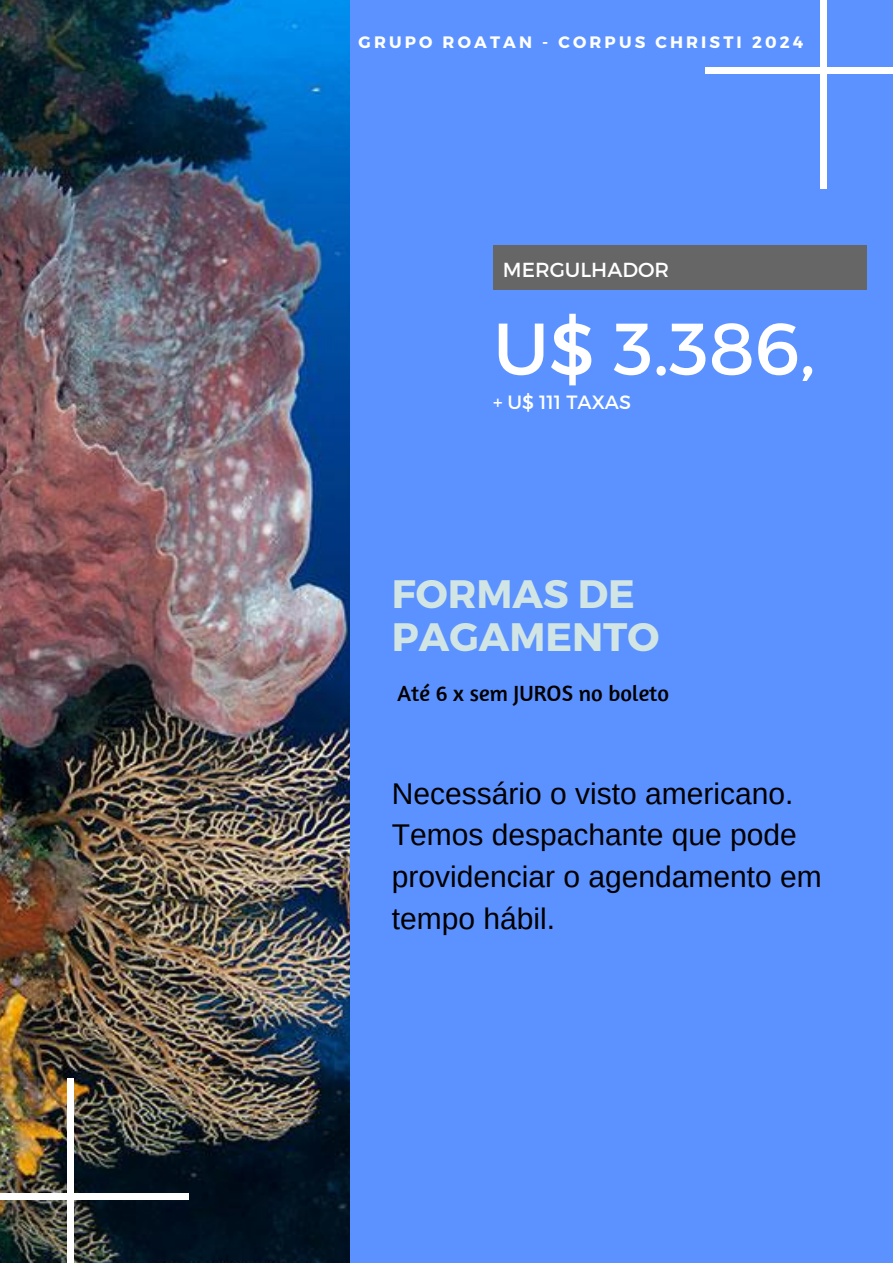
<style>
.page{position:relative;width:893px;height:1264px;background:#fff}
.page>*{position:absolute;margin:0;border:0;box-sizing:border-box;transform-origin:0 0}
.t1{font:73.35px "Montserrat";color:#fff}
.t2{font:700 39.6px/43.8px "Montserrat";color:#d1e6e4}
.t3{font:30px/41.5px "Arimo";color:#000}
.t4{font:22.5px "Amaranth";color:#000}
.t5{font:20.25px "Montserrat";color:#fff}
.t6{font:19.2px "Montserrat";color:#fff}
.t7{font:700 16.5px "Montserrat";letter-spacing:.19em;color:#fff}
</style>
<div class="page">
<div style="left:0;top:0;width:892px;height:1262px;background:#5c92ff"></div>
<img style="left:0;top:0;width:349px;height:1262px">
<div style="left:820px;top:0;width:6px;height:189px;background:#fff"></div>
<div style="left:705px;top:68px;width:187px;height:6px;background:#fff"></div>
<div style="left:67px;top:1077px;width:6px;height:185px;background:#fff"></div>
<div style="left:0;top:1192px;width:189px;height:7px;background:#fff"></div>
<div style="left:493px;top:245px;width:373px;height:45px;background:#666"></div>
<p class="t7" style="left:358px;top:31px;width:446px">GRUPO ROATAN - CORPUS CHRISTI 2024</p>
<p class="t5" style="left:503px;top:256px;width:168px">MERGULHADOR</p>
<p class="t1" style="left:493px;top:301px;width:324px">U$ 3.386,</p>
<p class="t6" style="left:493px;top:390px;width:139px">+ U$ 111 TAXAS</p>
<p class="t2" style="left:392px;top:569px;width:269px">FORMAS DE<br>PAGAMENTO</p>
<p class="t4" style="left:397px;top:679px;width:273px">Até 6 x sem JUROS no boleto</p>
<p class="t3" style="left:392px;top:772px;width:403px">Necessário o visto americano.</p>
<p class="t3" style="left:392px;top:814px;width:431px">Temos despachante que pode providenciar o agendamento em tempo hábil.</p>
</div>
